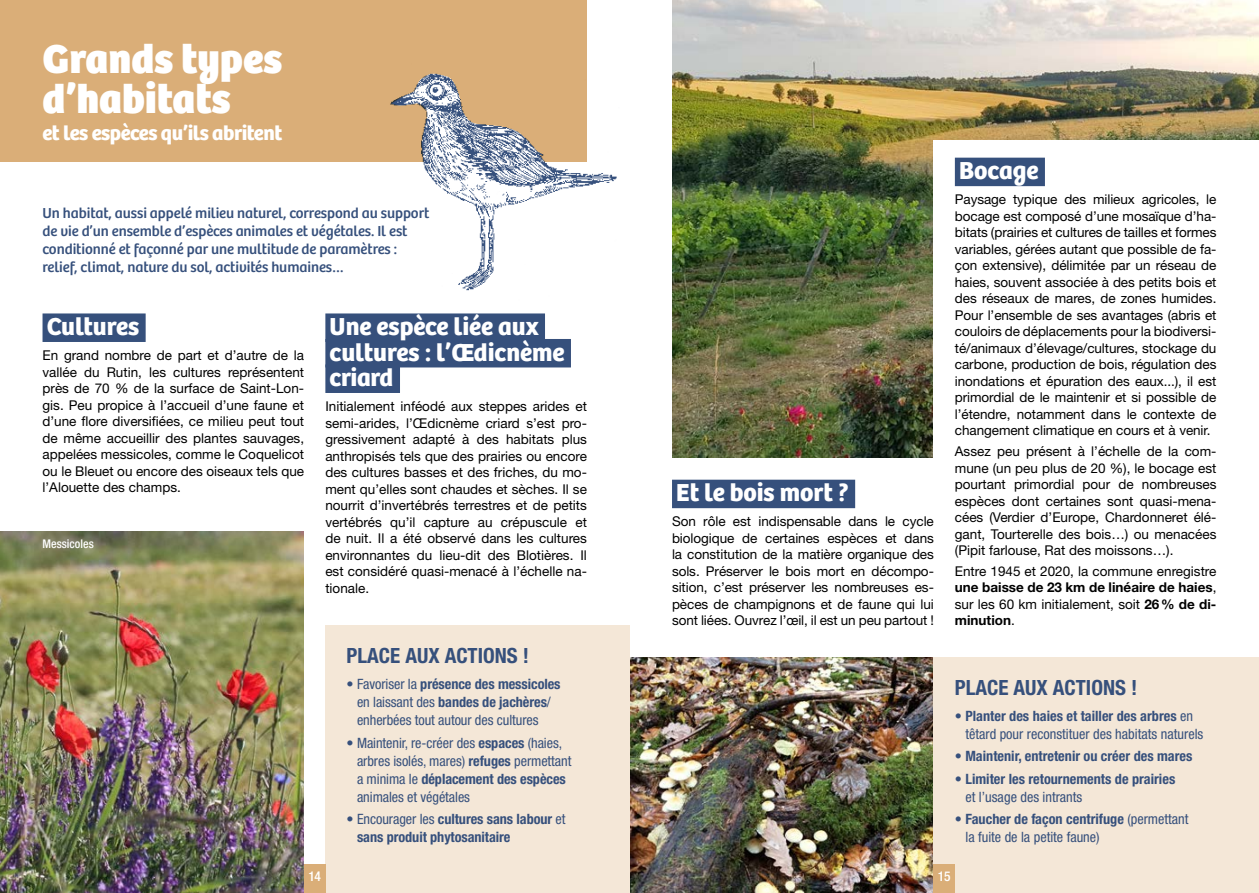
<style>
.page{position:relative;width:1259px;height:893px;background:#fff}
.page>*{position:absolute;margin:0;border:0;box-sizing:border-box;transform-origin:0 0}
.t1{font:800 42px/40.5px "Bree";color:#fff}
.t2{font:700 25.5px/25.5px "Bree";color:#fff}
.t3{font:700 condensed 21px "Helvetica Neue LT";color:#36507c}
.t4{font:700 21px "Bree";letter-spacing:-.02em;color:#fff}
.t5{font:15px/18px "Bree";letter-spacing:-.005em;color:#36507c}
.t6{font:condensed 14.25px/18px "Helvetica Neue LT";letter-spacing:-.005em;color:#36507c}
.t7{font:700 condensed 14.25px/18px "Helvetica Neue LT";color:#36507c}
.t8{font:13.5px/16.5px "Helvetica Neue LT";color:#000;text-align:justify}
.t9{font:500 condensed 13.5px "Helvetica Neue LT";color:#fff}
.t10{font:500 condensed 12px "Helvetica Neue LT";color:#fff}
.s1{font-weight:700}
.s2{font-weight:400}
</style>
<div class="page">
<img style="left:672px;top:0;width:587px;height:457px">
<div style="left:933px;top:140px;width:326px;height:333px;background:#fff"></div>
<div style="left:0;top:0;width:587px;height:162px;background:#daae78"></div>
<div style="left:955px;top:158px;width:90px;height:28px;background:#36507c"></div>
<img style="left:629px;top:657px;width:304px;height:236px">
<img style="left:390px;top:73px;width:227px;height:218px">
<div style="left:933px;top:657px;width:326px;height:236px;background:#f4e7d7"></div>
<div style="left:43px;top:313px;width:103px;height:29px;background:#36507c"></div>
<div style="left:325px;top:625px;width:304px;height:268px;background:#f4e7d7"></div>
<img style="left:0;top:531px;width:304px;height:362px">
<div style="left:325px;top:313px;width:220px;height:29px;background:#36507c"></div>
<div style="left:325px;top:339px;width:246px;height:28px;background:#36507c"></div>
<div style="left:325px;top:364px;width:75px;height:29px;background:#36507c"></div>
<div style="left:672px;top:480px;width:183px;height:28px;background:#36507c"></div>
<div style="left:304px;top:864px;width:21px;height:29px;background:#daae78"></div>
<div style="left:933px;top:864px;width:22px;height:29px;background:#daae78"></div>
<h1 class="t1" style="left:43px;top:39px;width:241px">Grands types d’habitats</h1>
<h3 class="t4" style="left:43px;top:121px;width:241px">et les espèces qu’ils abritent</h3>
<p class="t5" style="left:43px;top:204px;width:388px">Un habitat, aussi appelé milieu naturel, correspond au support de vie d’un ensemble d’espèces animales et végétales. Il est conditionné et façonné par une multitude de paramètres : relief, climat, nature du sol, activités humaines…</p>
<h2 class="t2" style="left:47px;top:314px;width:94px">Cultures</h2>
<p class="t8" style="left:43px;top:347px;width:263px">En grand nombre de part et d’autre de la vallée du Rutin, les cultures représentent près de 70 % de la surface de Saint-Lon&shy;gis. Peu propice à l’accueil d’une faune et d’une flore diversifiées, ce milieu peut tout de même accueillir des plantes sauvages, appelées messicoles, comme le Coquelicot ou le Bleuet ou encore des oiseaux tels que l’Alouette des champs.</p>
<p class="t10" style="left:43px;top:536px;width:53px">Messicoles</p>
<h2 class="t2" style="left:330px;top:314px;width:236px">Une espèce liée aux cultures : l’Œdicnème criard</h2>
<p class="t8" style="left:325px;top:398px;width:263px">Initialement inféodé aux steppes arides et semi-arides, l’Œdicnème criard s’est pro&shy;gressivement adapté à des habitats plus anthropisés tels que des prairies ou encore des cultures basses et des friches, du mo&shy;ment qu’elles sont chaudes et sèches. Il se nourrit d’invertébrés terrestres et de petits vertébrés qu’il capture au crépuscule et de nuit. Il a été observé dans les cultures environnantes du lieu-dit des Blotières. Il est considéré quasi-menacé à l’échelle na&shy;tionale.</p>
<h3 class="t3" style="left:347px;top:643px;width:184px">PLACE AUX ACTIONS !</h3>
<p class="t6" style="left:357px;top:675px;width:205px;text-indent:-10px">• Favoriser la <span class="s1">présence des messicoles </span>en laissant des <span class="s1">bandes de jachères</span>/ enherbées tout autour des cultures</p>
<p class="t6" style="left:357px;top:734px;width:216px;text-indent:-10px">• Maintenir, re-créer des <span class="s1">espaces</span> (haies, arbres isolés, mares) <span class="s1">refuges</span> permettant a minima le <span class="s1">déplacement des espèces </span>animales et végétales</p>
<p class="t7" style="left:357px;top:810px;width:210px;text-indent:-10px"><span class="s2">• Encourager les</span> cultures sans labour <span class="s2">et </span>sans produit phytosanitaire</p>
<h2 class="t2" style="left:676px;top:480px;width:174px">Et le bois mort ?</h2>
<p class="t8" style="left:672px;top:513px;width:263px">Son rôle est indispensable dans le cycle biologique de certaines espèces et dans la constitution de la matière organique des sols. Préserver le bois mort en décompo&shy;sition, c’est préserver les nombreuses es&shy;pèces de champignons et de faune qui lui sont liées. Ouvrez l’œil, il est un peu partout !</p>
<h2 class="t2" style="left:959px;top:158px;width:81px">Bocage</h2>
<p class="t8" style="left:955px;top:191px;width:263px">Paysage typique des milieux agricoles, le bocage est composé d’une mosaïque d’ha&shy;bitats (prairies et cultures de tailles et formes variables, gérées autant que possible de fa&shy;çon extensive), délimitée par un réseau de haies, souvent associée à des petits bois et des réseaux de mares, de zones humides.<br>Pour l’ensemble de ses avantages (abris et couloirs de déplacements pour la biodiversi&shy;té/animaux d’élevage/cultures, stockage du carbone, production de bois, régulation des inondations et épuration des eaux...), il est primordial de le maintenir et si possible de l’étendre, notamment dans le contexte de changement climatique en cours et à venir.</p>
<p class="t8" style="left:955px;top:443px;width:263px">Assez peu présent à l’échelle de la com&shy;mune (un peu plus de 20 %), le bocage est pourtant primordial pour de nombreuses espèces dont certaines sont quasi-mena&shy;cées (Verdier d’Europe, Chardonneret élé&shy;gant, Tourterelle des bois…) ou menacées (Pipit farlouse, Rat des moissons…).</p>
<p class="t8" style="left:955px;top:563px;width:263px">Entre 1945 et 2020, la commune enregistre <span class="s1">une baisse de 23 km de linéaire de haies</span>, sur les 60 km initialement, soit <span class="s1">26% de di&shy;minution</span>.</p>
<h3 class="t3" style="left:955px;top:674px;width:184px">PLACE AUX ACTIONS !</h3>
<p class="t6" style="left:965px;top:707px;width:239px;text-indent:-11px">• <span class="s1">Planter des haies et tailler des arbres</span> en têtard pour reconstituer des habitats naturels</p>
<p class="t7" style="left:955px;top:747px;width:239px"><span class="s2">•</span> Maintenir, entretenir ou créer des mares</p>
<p class="t7" style="left:965px;top:769px;width:211px;text-indent:-11px"><span class="s2">•</span> Limiter les retournements de prairies <span class="s2">et l’usage des intrants</span></p>
<p class="t6" style="left:965px;top:810px;width:225px;text-indent:-11px">• <span class="s1">Faucher de façon centrifuge</span> (permettant la fuite de la petite faune)</p>
<p class="t9" style="left:308px;top:868px;width:14px">14</p>
<p class="t9" style="left:938px;top:868px;width:14px">15</p>
</div>
